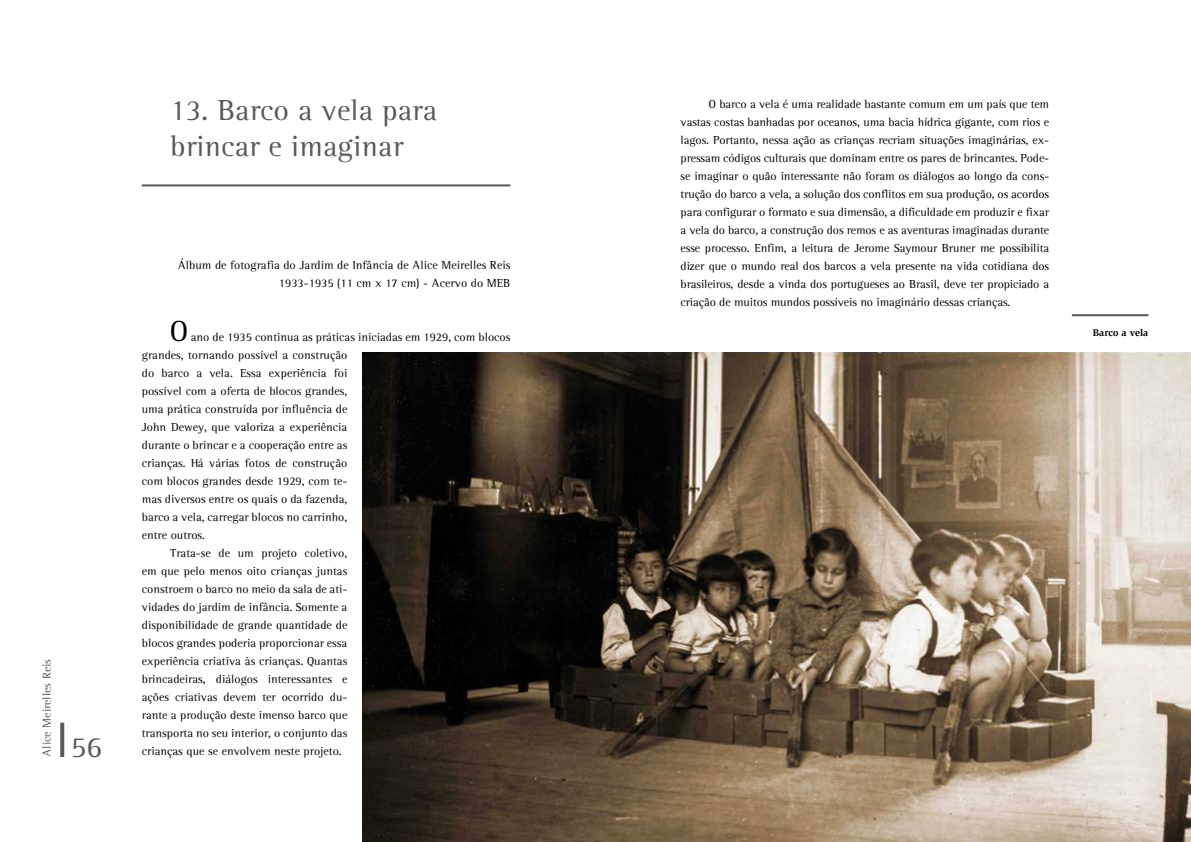
<style>
.page{position:relative;width:1191px;height:842px;background:#fff}
.page>*{position:absolute;margin:0;border:0;box-sizing:border-box;transform-origin:0 0}
.t1{font:30px/36px "Leftist Mono Serif";color:#58595b}
.t2{font:30px "Leftist Mono Serif";color:#000}
.t3{font:12px/18px "Leftist Mono Serif";color:#000;text-align:right}
.t4{font:12px "Leftist Mono Serif";color:#58595b}
.t5{font:700 10px "Slimbach Std";color:#000}
</style>
<div class="page">
<svg style="left:60px;top:723px;width:4px;height:34px"></svg>
<hr style="left:142px;top:184px;width:368px;height:2px;background:#58595b">
<img style="left:362px;top:352px;width:829px;height:490px">
<hr style="left:1071px;top:314px;width:77px;height:2px;background:#58595b">
<p class="t4" style="left:40px;top:757px;width:100px;rotate:-90deg">Alice Meirelles Reis</p>
<h1 class="t1" style="left:71px;top:730px;width:33px">56</h1>
<h1 class="t1" style="left:170px;top:93px;width:268px">13. Barco a vela para brincar e imaginar</h1>
<p class="t3" style="left:178px;top:256px;width:334px">Álbum de fotografia do Jardim de Infância de Alice Meirelles Reis<br>1933-1935 (11 cm x 17 cm) - Acervo do MEB</p>
<h1 class="t2" style="left:170px;top:314px;width:19px">O</h1>
<p class="t3" style="left:191px;top:328px;width:321px">ano de 1935 continua as práticas iniciadas em 1929, com blocos</p>
<p class="t3" style="left:142px;top:346px;width:207px">grandes, tornando possível a construção</p>
<p class="t3" style="left:142px;top:364px;width:207px">do barco a vela. Essa experiência foi</p>
<p class="t3" style="left:142px;top:382px;width:207px">possível com a oferta de blocos grandes,</p>
<p class="t3" style="left:142px;top:400px;width:207px">uma prática construída por influência de</p>
<p class="t3" style="left:142px;top:418px;width:207px">John Dewey, que valoriza a experiência</p>
<p class="t3" style="left:142px;top:436px;width:207px">durante o brincar e a cooperação entre as</p>
<p class="t3" style="left:142px;top:454px;width:207px">crianças. Há várias fotos de construção</p>
<p class="t3" style="left:142px;top:472px;width:207px">com blocos grandes desde 1929, com te-</p>
<p class="t3" style="left:142px;top:490px;width:207px">mas diversos entre os quais o da fazenda,</p>
<p class="t3" style="left:142px;top:508px;width:207px">barco a vela, carregar blocos no carrinho,</p>
<p class="t3" style="left:142px;top:526px;width:65px">entre outros.</p>
<p class="t3" style="left:170px;top:544px;width:179px">Trata-se de um projeto coletivo,</p>
<p class="t3" style="left:142px;top:562px;width:207px">em que pelo menos oito crianças juntas</p>
<p class="t3" style="left:142px;top:580px;width:207px">constroem o barco no meio da sala de ati-</p>
<p class="t3" style="left:142px;top:598px;width:207px">vidades do jardim de infância. Somente a</p>
<p class="t3" style="left:142px;top:616px;width:207px">disponibilidade de grande quantidade de</p>
<p class="t3" style="left:142px;top:634px;width:207px">blocos grandes poderia proporcionar essa</p>
<p class="t3" style="left:142px;top:652px;width:207px">experiência criativa às crianças. Quantas</p>
<p class="t3" style="left:142px;top:670px;width:207px">brincadeiras, diálogos interessantes e</p>
<p class="t3" style="left:142px;top:688px;width:207px">ações criativas devem ter ocorrido du-</p>
<p class="t3" style="left:142px;top:706px;width:207px">rante a produção deste imenso barco que</p>
<p class="t3" style="left:142px;top:724px;width:207px">transporta no seu interior, o conjunto das</p>
<p class="t3" style="left:142px;top:742px;width:201px">crianças que se envolvem neste projeto.</p>
<p class="t3" style="left:680px;top:95px;width:370px;text-align:justify;text-indent:28px">O barco a vela é uma realidade bastante comum em um país que tem vastas costas banhadas por oceanos, uma bacia hídrica gigante, com rios e lagos. Portanto, nessa ação as crianças recriam situações imaginárias, ex&shy;pressam códigos culturais que dominam entre os pares de brincantes. Pode&shy;se imaginar o quão interessante não foram os diálogos ao longo da cons&shy;trução do barco a vela, a solução dos conflitos em sua produção, os acordos para configurar o formato e sua dimensão, a dificuldade em produzir e fixar a vela do barco, a construção dos remos e as aventuras imaginadas durante esse processo. Enfim, a leitura de Jerome Saymour Bruner me possibilita dizer que o mundo real dos barcos a vela presente na vida cotidiana dos brasileiros, desde a vinda dos portugueses ao Brasil, deve ter propiciado a criação de muitos mundos possíveis no imaginário dessas crianças.</p>
<p class="t5" style="left:1093px;top:327px;width:57px">Barco a vela</p>
</div>
